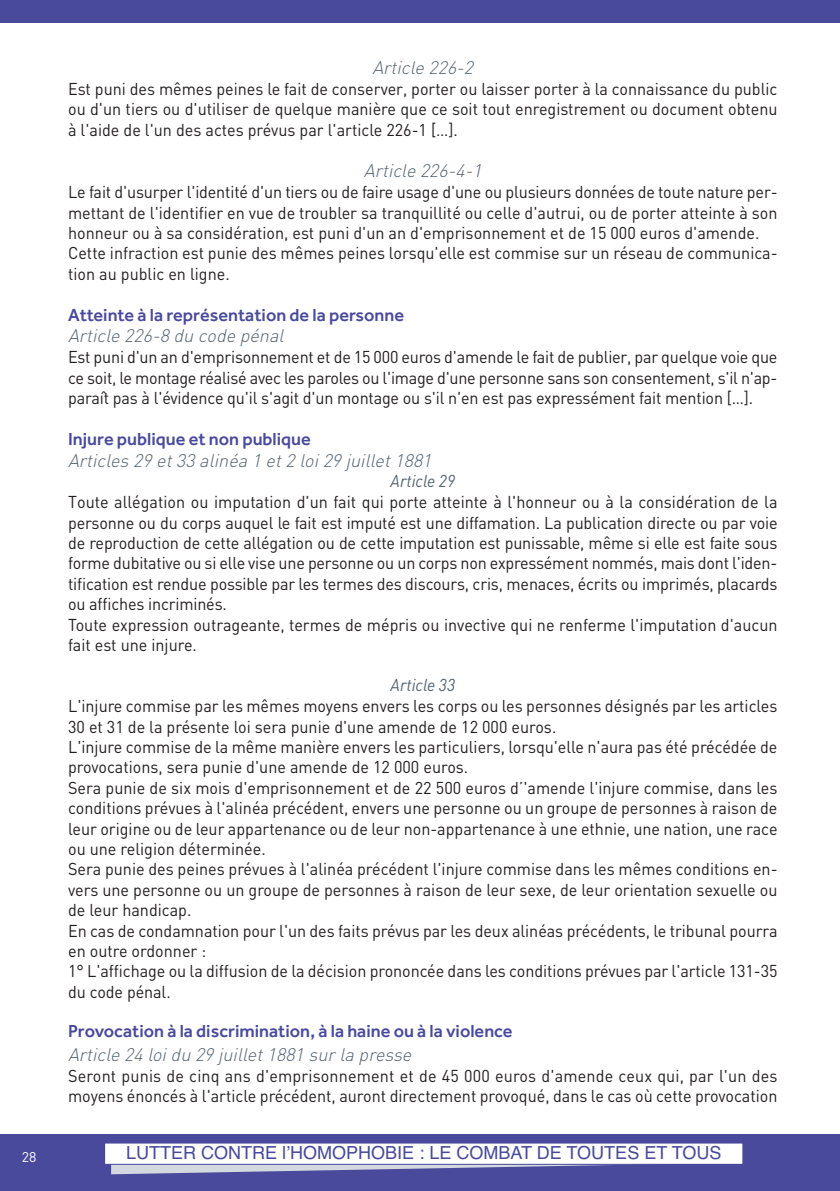
<style>
.page{position:relative;width:840px;height:1191px;background:#fff}
.page>*{position:absolute;margin:0;border:0;box-sizing:border-box;transform-origin:0 0}
.t1{font:italic 300 18px "DIN";color:#52626f}
.t2{font:500 18px "Effra";color:#494a9b}
.t3{font:18px "Helvetica";color:#494a9b}
.t4{font:17px/20.4px "DIN";color:#231f20;scale:.95 1}
.t5{font:italic 17px "DIN Pro";color:#52626f;scale:.95 1}
.t6{font:14px "DIN";color:#fff}
</style>
<div class="page">
<div style="left:0;top:1134px;width:839px;height:57px;background:#494a9b"></div>
<svg style="left:111px;top:1164px;width:530px;height:10px"></svg>
<div style="left:105px;top:1143px;width:637px;height:21px;background:#fff"></div>
<div style="left:104px;top:1142px;width:638px;height:22px;border:1px solid #494a9b"></div>
<div style="left:0;top:0;width:839px;height:23px;background:#494a9b"></div>
<p class="t1" style="left:372px;top:56px;width:107px">Article 226-2</p>
<p class="t4" style="left:68px;top:78px;width:747px;text-align:justify">Est puni des mêmes peines le fait de conserver, porter ou laisser porter à la connaissance du public ou d'un tiers ou d'utiliser de quelque manière que ce soit tout enregistrement ou document obtenu à l'aide de l'un des actes prévus par l'article 226-1 […].</p>
<p class="t1" style="left:364px;top:160px;width:124px">Article 226-4-1</p>
<p class="t4" style="left:68px;top:181px;width:747px">Le fait d'usurper l'identité d'un tiers ou de faire usage d'une ou plusieurs données de toute nature per&shy;mettant de l'identifier en vue de troubler sa tranquillité ou celle d'autrui, ou de porter atteinte à son honneur ou à sa considération, est puni d'un an d'emprisonnement et de 15 000 euros d'amende.<br>Cette infraction est punie des mêmes peines lorsqu'elle est commise sur un réseau de communica&shy;tion au public en ligne.</p>
<p class="t2" style="left:68px;top:304px;width:337px">Atteinte à la représentation de la personne</p>
<p class="t1" style="left:68px;top:325px;width:221px">Article 226-8 du code pénal</p>
<p class="t4" style="left:68px;top:347px;width:747px;text-align:justify">Est puni d'un an d'emprisonnement et de 15 000 euros d'amende le fait de publier, par quelque voie que ce soit, le montage réalisé avec les paroles ou l'image d'une personne sans son consentement, s'il n'ap&shy;paraît pas à l'évidence qu'il s'agit d'un montage ou s'il n'en est pas expressément fait mention […].</p>
<p class="t2" style="left:68px;top:428px;width:244px">Injure publique et non publique</p>
<p class="t1" style="left:68px;top:449px;width:369px">Articles 29 et 33 alinéa 1 et 2 loi 29 juillet 1881</p>
<p class="t5" style="left:390px;top:475px;width:69px">Article 29</p>
<p class="t4" style="left:68px;top:491px;width:747px">Toute allégation ou imputation d'un fait qui porte atteinte à l'honneur ou à la considération de la personne ou du corps auquel le fait est imputé est une diffamation. La publication directe ou par voie de reproduction de cette allégation ou de cette imputation est punissable, même si elle est faite sous forme dubitative ou si elle vise une personne ou un corps non expressément nommés, mais dont l'iden&shy;tification est rendue possible par les termes des discours, cris, menaces, écrits ou imprimés, placards ou affiches incriminés.<br>Toute expression outrageante, termes de mépris ou invective qui ne renferme l'imputation d'aucun fait est une injure.</p>
<p class="t5" style="left:390px;top:679px;width:69px">Article 33</p>
<p class="t4" style="left:68px;top:695px;width:747px">L'injure commise par les mêmes moyens envers les corps ou les personnes désignés par les articles 30 et 31 de la présente loi sera punie d'une amende de 12 000 euros.<br>L'injure commise de la même manière envers les particuliers, lorsqu'elle n'aura pas été précédée de provocations, sera punie d'une amende de 12 000 euros.<br>Sera punie de six mois d'emprisonnement et de 22 500 euros d’'amende l'injure commise, dans les conditions prévues à l'alinéa précédent, envers une personne ou un groupe de personnes à raison de leur origine ou de leur appartenance ou de leur non-appartenance à une ethnie, une nation, une race ou une religion déterminée.<br>Sera punie des peines prévues à l'alinéa précédent l'injure commise dans les mêmes conditions en&shy;vers une personne ou un groupe de personnes à raison de leur sexe, de leur orientation sexuelle ou de leur handicap.<br>En cas de condamnation pour l'un des faits prévus par les deux alinéas précédents, le tribunal pourra en outre ordonner :<br>1° L'affichage ou la diffusion de la décision prononcée dans les conditions prévues par l'article 131-35 du code pénal.</p>
<p class="t2" style="left:68px;top:1020px;width:445px">Provocation à la discrimination, à la haine ou à la violence</p>
<p class="t1" style="left:68px;top:1043px;width:349px">Article 24 loi du 29 juillet 1881 sur la presse</p>
<p class="t4" style="left:68px;top:1065px;width:747px">Seront punis de cinq ans d'emprisonnement et de 45 000 euros d'amende ceux qui, par l'un des moyens énoncés à l'article précédent, auront directement provoqué, dans le cas où cette provocation</p>
<p class="t6" style="left:22px;top:1147px;width:16px">28</p>
<p class="t3" style="left:126px;top:1142px;width:596px">LUTTER CONTRE lʼHOMOPHOBIE : LE COMBAT DE TOUTES ET TOUS</p>
</div>
